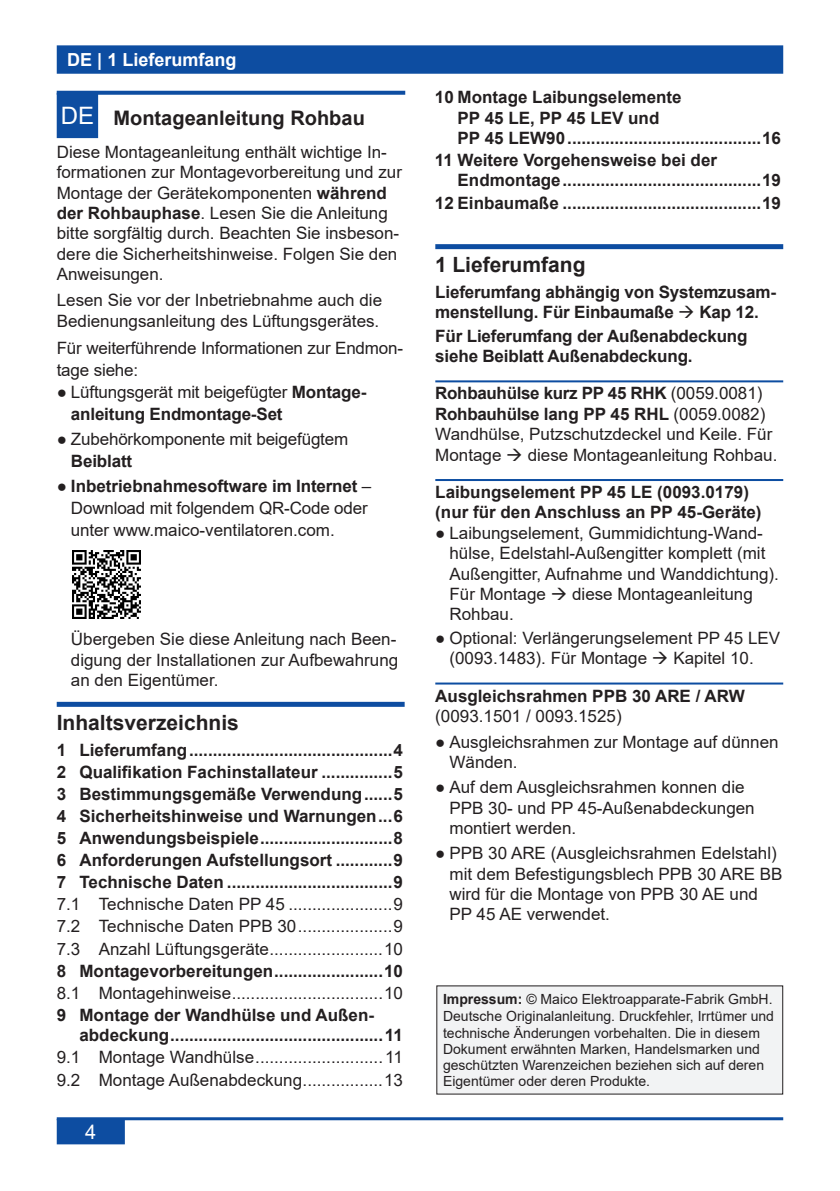
<style>
.page{position:relative;width:840px;height:1191px;background:#fff}
.page>*{position:absolute;margin:0;border:0;box-sizing:border-box;transform-origin:0 0}
.t1{font:24px "Arial";color:#fff}
.Überschrift_ohne-Num{font:700 21px "Arial";color:#231f20}
.Überschrift_01{font:700 21px "Arial";color:#231f20}
.Grundtext{font:700 20px "Arial";color:#231f20}
.t2{font:20px "Arial";color:#fff}
.t3{font:700 18px "Arial";color:#fff}
.Grundtext-2{font:17px/20.4px "Arial";color:#231f20}
.Grundtext-3{font:700 17px/20.4px "Arial";color:#231f20}
.Überschrift_03{font:700 17px/20.4px "Arial";color:#231f20}
.Überschrift_03-2{font:700 17px/20.4px "Arial";letter-spacing:-.02em;color:#231f20}
.Impressum{font:14px/16.2px "Arial";color:#231f20}
.s1{font-weight:700}
.s2{font-weight:400}
</style>
<div class="page">
<div style="left:58px;top:1119px;width:66px;height:24px;background:#0d4da1"></div>
<div style="left:57px;top:1118px;width:68px;height:26px;border:2px solid #0d4da1"></div>
<hr style="left:57px;top:1117px;width:725px;height:3px;background:#0d4da1">
<div style="left:58px;top:46px;width:723px;height:27px;background:#0d4da1"></div>
<div style="left:57px;top:45px;width:725px;height:29px;border:2px solid #0d4da1"></div>
<div style="left:436px;top:986px;width:346px;height:108px;background:#f2f3f4"></div>
<div style="left:58px;top:94px;width:39px;height:43px;background:#0d4da1"></div>
<div style="left:57px;top:93px;width:41px;height:45px;border:2px solid #0d4da1"></div>
<svg style="left:57px;top:91px;width:348px;height:4px"></svg>
<div style="left:435px;top:244px;width:347px;height:5px;background:#0d4da1"></div>
<hr style="left:435px;top:380px;width:347px;height:2px;background:#0d4da1">
<hr style="left:435px;top:479px;width:347px;height:2px;background:#0d4da1">
<hr style="left:435px;top:682px;width:347px;height:2px;background:#0d4da1">
<img style="left:72px;top:550px;width:68px;height:68px">
<div style="left:57px;top:702px;width:347px;height:5px;background:#0d4da1"></div>
<p class="t3" style="left:67px;top:47px;width:171px">DE | 1 Lieferumfang</p>
<p class="t1" style="left:61px;top:99px;width:35px">DE</p>
<p class="Grundtext" style="left:113px;top:103px;width:253px">Montageanleitung Rohbau</p>
<p class="Grundtext-2" style="left:57px;top:141px;width:346px">Diese Montageanleitung enthält wichtige In&shy;formationen zur Montagevorbereitung und zur Montage der Gerätekomponenten <span class="s1">während der Rohbauphase</span>. Lesen Sie die Anleitung bitte sorgfältig durch. Beachten Sie insbeson&shy;dere die Sicherheitshinweise. Folgen Sie den Anweisungen.</p>
<p class="Grundtext-2" style="left:57px;top:290px;width:327px">Lesen Sie vor der Inbetriebnahme auch die<br>Bedienungsanleitung des Lüftungsgerätes.</p>
<p class="Grundtext-2" style="left:57px;top:337px;width:348px;line-height:22px">Für weiterführende Informationen zur Endmon&shy;tage siehe:</p>
<p class="Grundtext-3" style="left:71px;top:381px;width:297px;line-height:22px;text-indent:-14px"><span class="s2">● Lüftungsgerät mit beigefügter</span> Montage&shy;anleitung Endmontage-Set</p>
<p class="Grundtext-2" style="left:71px;top:428px;width:279px;line-height:22px;text-indent:-14px">● Zubehörkomponente mit beigefügtem<br><span class="s1">Beiblatt</span></p>
<p class="Grundtext-2" style="left:71px;top:475px;width:302px;line-height:22px;text-indent:-14px">● <span class="s1">Inbetriebnahmesoftware im Internet</span> –<br>Download mit folgendem QR-Code oder unter www.maico-ventilatoren.com.</p>
<p class="Grundtext-2" style="left:71px;top:629px;width:328px;text-align:justify">Übergeben Sie diese Anleitung nach Been&shy;digung der Installationen zur Aufbewahrung an den Eigentümer.</p>
<p class="Überschrift_ohne-Num" style="left:57px;top:707px;width:184px">Inhaltsverzeichnis</p>
<p class="Grundtext-3" style="left:57px;top:739px;width:347px">1 Lieferumfang...........................................4</p>
<p class="Grundtext-3" style="left:57px;top:761px;width:347px">2 Qualifikation Fachinstallateur ...............5</p>
<p class="Grundtext-3" style="left:57px;top:784px;width:347px">3 Bestimmungsgemäße Verwendung......5</p>
<p class="Grundtext-3" style="left:57px;top:806px;width:347px">4 Sicherheitshinweise und Warnungen...6</p>
<p class="Grundtext-3" style="left:57px;top:828px;width:347px">5 Anwendungsbeispiele............................8</p>
<p class="Grundtext-3" style="left:57px;top:850px;width:347px">6 Anforderungen Aufstellungsort ............9</p>
<p class="Grundtext-3" style="left:57px;top:872px;width:347px">7 Technische Daten ...................................9</p>
<p class="Grundtext-2" style="left:57px;top:894px;width:347px">7.1 Technische Daten PP 45 ......................9</p>
<p class="Grundtext-2" style="left:57px;top:916px;width:347px">7.2 Technische Daten PPB 30....................9</p>
<p class="Grundtext-2" style="left:57px;top:938px;width:347px">7.3 Anzahl Lüftungsgeräte........................10</p>
<p class="Grundtext-3" style="left:57px;top:960px;width:347px">8 Montagevorbereitungen.......................10</p>
<p class="Grundtext-2" style="left:57px;top:982px;width:347px">8.1 Montagehinweise................................10</p>
<p class="Grundtext-3" style="left:79px;top:1005px;width:325px;text-indent:-23px">9 Montage der Wandhülse und Außen&shy;abdeckung.............................................11</p>
<p class="Grundtext-2" style="left:57px;top:1047px;width:347px">9.1 Montage Wandhülse...........................11</p>
<p class="Grundtext-2" style="left:57px;top:1069px;width:347px">9.2 Montage Außenabdeckung.................13</p>
<p class="t2" style="left:85px;top:1118px;width:13px">4</p>
<p class="Grundtext-3" style="left:457px;top:87px;width:325px;text-indent:-23px">10 Montage Laibungselemente<br>PP 45 LE, PP 45 LEV und<br>PP 45 LEW90.........................................16</p>
<p class="Grundtext-3" style="left:457px;top:150px;width:325px;text-indent:-23px">11 Weitere Vorgehensweise bei der<br>Endmontage..........................................19</p>
<p class="Grundtext-3" style="left:434px;top:193px;width:347px">12 Einbaumaße ..........................................19</p>
<p class="Überschrift_01" style="left:435px;top:250px;width:152px">1 Lieferumfang</p>
<p class="Grundtext-3" style="left:435px;top:282px;width:342px">Lieferumfang abhängig von Systemzusam&shy;menstellung. Für Einbaumaße → Kap 12.</p>
<p class="Grundtext-3" style="left:435px;top:325px;width:313px">Für Lieferumfang der Außenabdeckung siehe Beiblatt Außenabdeckung.</p>
<p class="Überschrift_03-2" style="left:435px;top:383px;width:331px">Rohbauhülse kurz PP 45 RHK <span class="s2">(0059.0081)<br></span>Rohbauhülse lang PP 45 RHL <span class="s2">(0059.0082)</span></p>
<p class="Grundtext-2" style="left:435px;top:424px;width:343px">Wandhülse, Putzschutzdeckel und Keile. Für<br>Montage → diese Montageanleitung Rohbau.</p>
<p class="Überschrift_03" style="left:435px;top:482px;width:327px">Laibungselement PP 45 LE (0093.0179) (nur für den Anschluss an PP 45-Geräte)</p>
<p class="Grundtext-2" style="left:449px;top:522px;width:331px;text-indent:-14px">● Laibungselement, Gummidichtung-Wand&shy;hülse, Edelstahl-Außengitter komplett (mit Außengitter, Aufnahme und Wanddichtung).<br>Für Montage → diese Montageanleitung Rohbau.</p>
<p class="Grundtext-2" style="left:449px;top:627px;width:332px;text-indent:-14px">● Optional: Verlängerungselement PP 45 LEV (0093.1483). Für Montage → Kapitel 10.</p>
<p class="Überschrift_03" style="left:435px;top:685px;width:311px">Ausgleichsrahmen PPB 30 ARE / ARW <span class="s2">(0093.1501 / 0093.1525)</span></p>
<p class="Grundtext-2" style="left:449px;top:731px;width:330px;text-indent:-14px">● Ausgleichsrahmen zur Montage auf dünnen<br>Wänden.</p>
<p class="Grundtext-2" style="left:449px;top:777px;width:306px;text-indent:-14px">● Auf dem Ausgleichsrahmen konnen die<br>PPB 30- und PP 45-Außenabdeckungen montiert werden.</p>
<p class="Grundtext-2" style="left:449px;top:843px;width:334px;text-indent:-14px">● PPB 30 ARE (Ausgleichsrahmen Edelstahl) mit dem Befestigungsblech PPB 30 ARE BB wird für die Montage von PPB 30 AE und PP 45 AE verwendet.</p>
<p class="Impressum" style="left:443px;top:991px;width:331px"><span class="s1">Impressum:</span> © Maico Elektroapparate-Fabrik GmbH.</p>
<p class="Impressum" style="left:443px;top:1008px;width:332px">Deutsche Originalanleitung. Druckfehler, Irrtümer und technische Änderungen vorbehalten. Die in diesem Dokument erwähnten Marken, Handelsmarken und geschützten Warenzeichen beziehen sich auf deren Eigentümer oder deren Produkte.</p>
</div>
